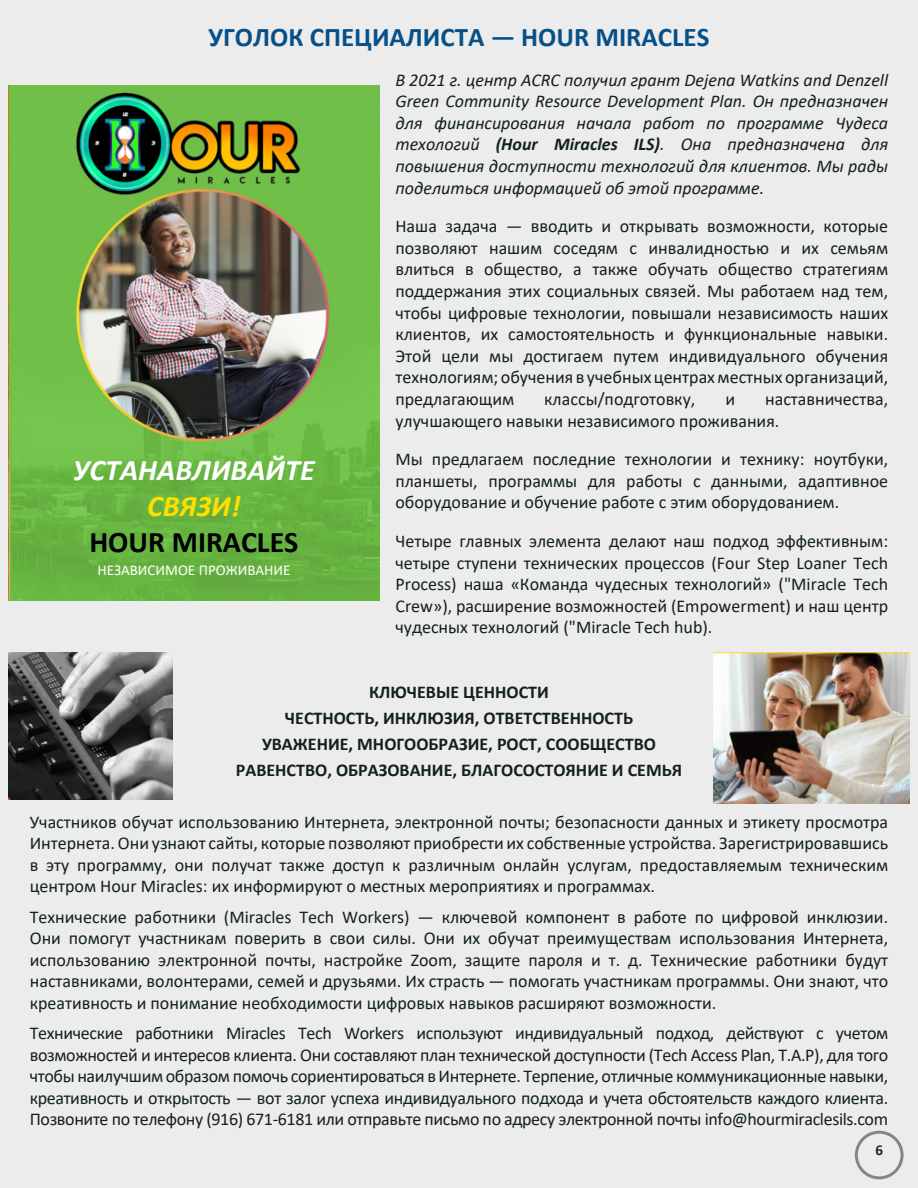
<style>
.page{position:relative;width:918px;height:1188px;background:#ebeceb}
.page>*{position:absolute;margin:0;border:0;box-sizing:border-box;transform-origin:0 0}
.t1{font:italic 700 30px "Calibri";color:#fff}
.t2{font:700 30px "Calibri";color:#000}
.t3{font:italic 700 30px "Calibri";color:#ffde00}
.t4{font:700 27px "Calibri";color:#075087}
.t5{font:18px/21.6px "Calibri";color:#132020;text-align:justify}
.t6{font:italic 18px/21.6px "Calibri";color:#132020;text-align:justify}
.t7{font:700 18px "Calibri";color:#132020}
.t8{font:15px "Calibri";color:#fff}
.t9{font:700 15px "Calibri";color:#231f20}
.s1{font-weight:700}
</style>
<div class="page">
<div style="left:855px;top:1131px;width:49px;height:48px;border:3px solid #201d1e;border-radius:50%"></div>
<img style="left:8px;top:85px;width:372px;height:516px">
<img style="left:8px;top:653px;width:165px;height:146px">
<img style="left:713px;top:653px;width:197px;height:151px">
<p class="t4" style="left:209px;top:17px;width:502px">УГОЛОК СПЕЦИАЛИСТА — HOUR MIRACLES</p>
<p class="t6" style="left:395px;top:68px;width:494px">В 2021 г. центр ACRC получил грант Dejena Watkins and Denzell Green Community Resource Development Plan. Он предназначен для финансирования начала работ по программе Чудеса техологий <span class="s1">(Hour Miracles ILS)</span>. Она предназначена для повышения доступности технологий для клиентов. Мы рады поделиться информацией об этой программе.</p>
<p class="t5" style="left:395px;top:215px;width:494px">Наша задача — вводить и открывать возможности, которые позволяют нашим соседям с инвалидностью и их семьям влиться в общество, а также обучать общество стратегиям поддержания этих социальных связей. Мы работаем над тем, чтобы цифровые технологии, повышали независимость наших клиентов, их самостоятельность и функциональные навыки.<br>Этой цели мы достигаем путем индивидуального обучения технологиям; обучения в учебных центрах местных организаций, предлагающим</p>
<p class="t5" style="left:544px;top:388px;width:153px">классы/подготовку,</p>
<p class="t5" style="left:725px;top:388px;width:11px">и</p>
<p class="t5" style="left:395px;top:388px;width:494px;text-indent:370px">наставничества, улучшающего навыки независимого проживания.</p>
<p class="t5" style="left:395px;top:448px;width:494px">Мы предлагаем последние технологии и технику: ноутбуки, планшеты, программы для работы с данными, адаптивное оборудование и обучение работе с этим оборудованием.</p>
<p class="t5" style="left:395px;top:530px;width:494px">Четыре главных элемента делают наш подход эффективным: четыре ступени технических процессов (Four Step Loaner Tech Process) наша «Команда чудесных технологий» ("Miracle Tech Crew»), расширение возможностей (Empowerment) и наш центр чудесных технологий ("Miracle Tech hub).</p>
<p class="t1" style="left:73px;top:449px;width:243px">УСТАНАВЛИВАЙТЕ</p>
<p class="t3" style="left:147px;top:485px;width:95px">СВЯЗИ!</p>
<p class="t2" style="left:89px;top:521px;width:211px">HOUR MIRACLES</p>
<p class="t8" style="left:97px;top:559px;width:195px">НЕЗАВИСИМОЕ ПРОЖИВАНИЕ</p>
<p class="t7" style="left:369px;top:679px;width:181px">КЛЮЧЕВЫЕ ЦЕННОСТИ</p>
<p class="t7" style="left:285px;top:705px;width:349px">ЧЕСТНОСТЬ, ИНКЛЮЗИЯ, ОТВЕТСТВЕННОСТЬ</p>
<p class="t7" style="left:262px;top:731px;width:395px">УВАЖЕНИЕ, МНОГООБРАЗИЕ, РОСТ, СООБЩЕСТВО</p>
<p class="t7" style="left:236px;top:758px;width:448px">РАВЕНСТВО, ОБРАЗОВАНИЕ, БЛАГОСОСТОЯНИЕ И СЕМЬЯ</p>
<p class="t5" style="left:30px;top:810px;width:860px">Участников обучат использованию Интернета, электронной почты; безопасности данных и этикету просмотра Интернета. Они узнают сайты, которые позволяют приобрести их собственные устройства. Зарегистрировавшись в эту программу, они получат также доступ к различным онлайн услугам, предоставляемым техническим центром Hour Miracles: их информируют о местных мероприятиях и программах.</p>
<p class="t5" style="left:30px;top:905px;width:860px">Технические работники (Miracles Tech Workers) — ключевой компонент в работе по цифровой инклюзии.<br>Они помогут участникам поверить в свои силы. Они их обучат преимуществам использования Интернета, использованию электронной почты, настройке Zoom, защите пароля и т. д. Технические работники будут наставниками, волонтерами, семей и друзьями. Их страсть — помогать участникам программы. Они знают, что креативность и понимание необходимости цифровых навыков расширяют возможности.</p>
<p class="t5" style="left:30px;top:1022px;width:860px">Технические работники Miracles Tech Workers используют индивидуальный подход, действуют с учетом возможностей и интересов клиента. Они составляют план технической доступности (Tech Access Plan, T.A.P), для того чтобы наилучшим образом помочь сориентироваться в Интернете. Терпение, отличные коммуникационные навыки, креативность и открытость — вот залог успеха индивидуального подхода и учета обстоятельств каждого клиента.<br>Позвоните по телефону (916) 671-6181 или отправьте письмо по адресу электронной почты info@hourmiraclesils.com</p>
<p class="t9" style="left:875px;top:1140px;width:9px">6</p>
</div>
